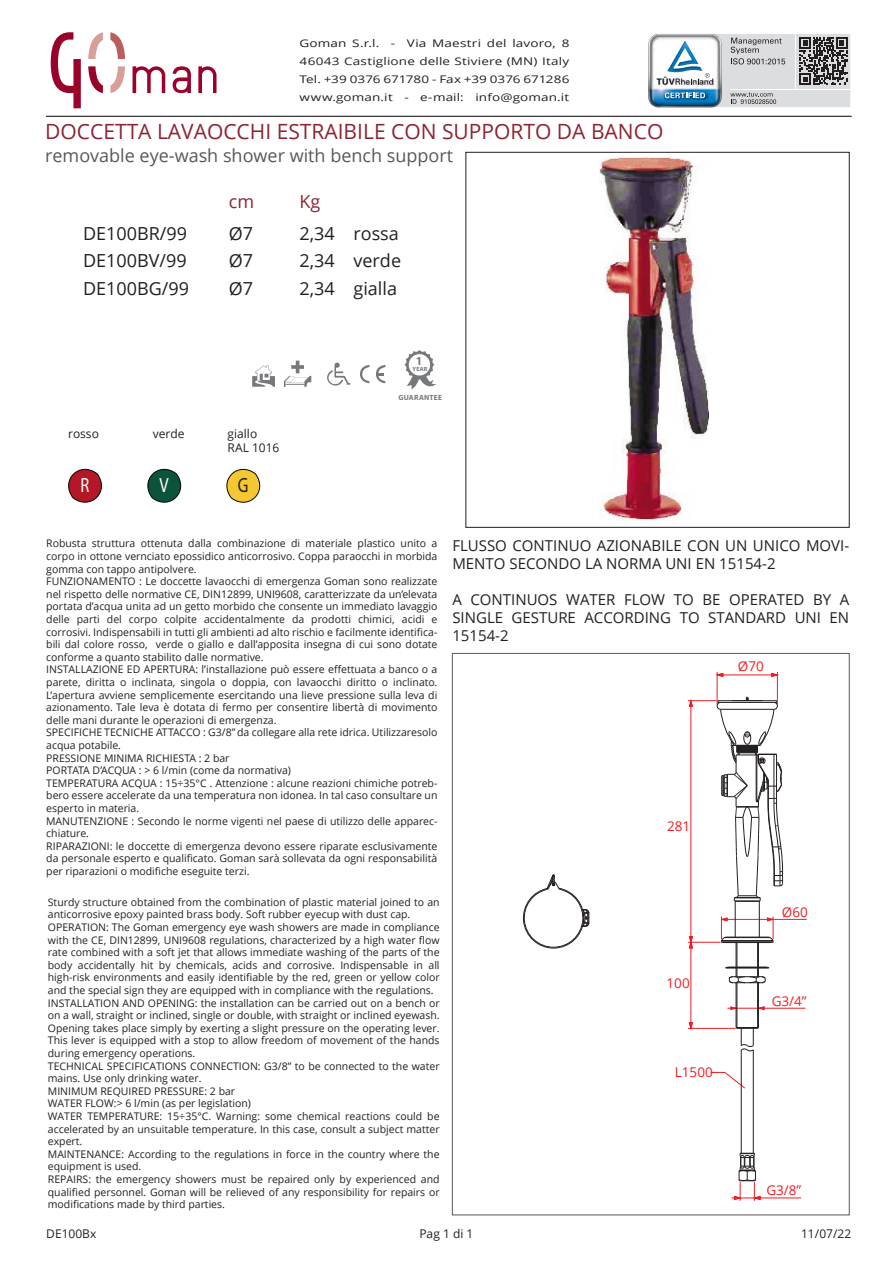
<style>
.page{position:relative;width:893px;height:1263px;background:#fff}
.page>*{position:absolute;margin:0;border:0;box-sizing:border-box;transform-origin:0 0}
.t1{font:21px "Open Sans";color:#8d2431}
.t2{font:20.7px "Myriad Pro";color:#fff;scale:.8 1}
.t3{font:20.7px "Myriad Pro";color:#231f20;scale:.8 1}
.t4{font:18px "Open Sans";color:#231f20}
.t5{font:18px "Open Sans";color:#57585a}
.t6{font:18px "Open Sans";color:#8d2431}
.t7{font:15px/18px "Open Sans";color:#231f20}
.t8{font:13.5px "Open Sans";color:#ee1d23}
.t9{font:12px/14.4px "Open Sans";color:#231f20}
.t10{font:700 12px "Myriad Pro";color:#76787b}
.t11{font:10.5px/12.6px "Open Sans";color:#231f20}
.t12{font:10.5px/18px "Open Sans";color:#231f20;text-align:justify;scale:1.29 1}
.t13{font:700 7.5px "Myriad Pro";letter-spacing:.025em;color:#76787b}
.t14{font:700 6px "Myriad Pro";color:#76787b}
</style>
<div class="page">
<hr style="left:46px;top:116px;width:805px;height:1px;background:#231f20">
<svg style="left:648px;top:33px;width:202px;height:75px"></svg>
<svg style="left:88px;top:66px;width:15px;height:27px"></svg>
<svg style="left:198px;top:66px;width:19px;height:27px"></svg>
<svg style="left:133px;top:66px;width:32px;height:27px"></svg>
<svg style="left:173px;top:66px;width:18px;height:27px"></svg>
<svg style="left:88px;top:32px;width:15px;height:27px"></svg>
<svg style="left:110px;top:32px;width:15px;height:27px"></svg>
<svg style="left:110px;top:66px;width:15px;height:27px"></svg>
<svg style="left:51px;top:32px;width:30px;height:76px"></svg>
<svg style="left:759px;top:1006px;width:6px;height:4px"></svg>
<svg style="left:730px;top:1006px;width:6px;height:4px"></svg>
<svg style="left:360px;top:365px;width:9px;height:18px"></svg>
<svg style="left:376px;top:365px;width:9px;height:18px"></svg>
<svg style="left:327px;top:363px;width:23px;height:22px"></svg>
<svg style="left:252px;top:365px;width:23px;height:22px"></svg>
<svg style="left:284px;top:361px;width:27px;height:26px"></svg>
<svg style="left:147px;top:468px;width:35px;height:35px"></svg>
<svg style="left:404px;top:350px;width:32px;height:39px"></svg>
<svg style="left:226px;top:468px;width:35px;height:35px"></svg>
<svg style="left:68px;top:468px;width:34px;height:35px"></svg>
<img style="left:600px;top:157px;width:108px;height:363px">
<svg style="left:522px;top:874px;width:68px;height:74px"></svg>
<svg style="left:689px;top:1022px;width:4px;height:6px"></svg>
<svg style="left:689px;top:936px;width:4px;height:12px"></svg>
<svg style="left:718px;top:673px;width:5px;height:4px"></svg>
<svg style="left:771px;top:673px;width:6px;height:4px"></svg>
<hr style="left:731px;top:1198px;width:70px;height:1px;background:#ee1d23">
<hr style="left:688px;top:1028px;width:47px;height:1px;background:#ee1d23">
<hr style="left:727px;top:1008px;width:78px;height:1px;background:#ee1d23">
<svg style="left:711px;top:1072px;width:34px;height:17px"></svg>
<hr style="left:688px;top:942px;width:32px;height:1px;background:#ee1d23">
<hr style="left:721px;top:919px;width:86px;height:1px;background:#ee1d23">
<hr style="left:691px;top:701px;width:1px;height:327px;background:#ee1d23">
<hr style="left:717px;top:672px;width:1px;height:32px;background:#ee1d23">
<hr style="left:735px;top:901px;width:1px;height:36px;background:#231f20">
<hr style="left:736px;top:983px;width:1px;height:44px;background:#231f20">
<hr style="left:737px;top:983px;width:1px;height:45px;background:#231f20">
<hr style="left:741px;top:1050px;width:1px;height:103px;background:#231f20">
<hr style="left:753px;top:1050px;width:1px;height:103px;background:#231f20">
<hr style="left:757px;top:983px;width:1px;height:45px;background:#231f20">
<hr style="left:758px;top:983px;width:1px;height:44px;background:#231f20">
<hr style="left:759px;top:901px;width:1px;height:36px;background:#231f20">
<hr style="left:777px;top:672px;width:1px;height:32px;background:#ee1d23">
<hr style="left:717px;top:675px;width:60px;height:1px;background:#ee1d23">
<svg style="left:734px;top:1153px;width:26px;height:48px"></svg>
<svg style="left:735px;top:1027px;width:24px;height:24px"></svg>
<svg style="left:721px;top:916px;width:53px;height:67px"></svg>
<svg style="left:688px;top:697px;width:95px;height:205px"></svg>
<p class="t12" style="left:299px;top:34px;width:211px">Goman S.r.l. - Via Maestri del lavoro, 8<br>46043 Castiglione delle Stiviere (MN) Italy Tel. +39 0376 671780 - Fax +39 0376 671286 www.goman.it - e-mail: info@goman.it</p>
<h1 class="t1" style="left:45px;top:117px;width:620px">DOCCETTA LAVAOCCHI ESTRAIBILE CON SUPPORTO DA BANCO</h1>
<h3 class="t5" style="left:45px;top:143px;width:409px">removable eye-wash shower with bench support</h3>
<h3 class="t4" style="left:83px;top:221px;width:106px">DE100BR/99</h3>
<h3 class="t6" style="left:229px;top:189px;width:27px">cm</h3>
<h3 class="t4" style="left:229px;top:221px;width:26px">Ø7</h3>
<h3 class="t6" style="left:299px;top:189px;width:22px">Kg</h3>
<h3 class="t4" style="left:299px;top:221px;width:101px">2,34 rossa</h3>
<h3 class="t4" style="left:83px;top:248px;width:105px">DE100BV/99</h3>
<h3 class="t4" style="left:229px;top:248px;width:26px">Ø7</h3>
<h3 class="t4" style="left:299px;top:248px;width:103px">2,34 verde</h3>
<h3 class="t4" style="left:83px;top:276px;width:107px">DE100BG/99</h3>
<h3 class="t4" style="left:229px;top:276px;width:26px">Ø7</h3>
<h3 class="t4" style="left:299px;top:276px;width:99px">2,34 gialla</h3>
<p class="t10" style="left:416px;top:353px;width:8px">1</p>
<p class="t14" style="left:413px;top:365px;width:16px">YEAR</p>
<p class="t9" style="left:68px;top:426px;width:32px">rosso</p>
<p class="t9" style="left:228px;top:426px;width:53px">giallo<br>RAL 1016</p>
<h2 class="t2" style="left:81px;top:473px;width:13px">R</h2>
<h2 class="t3" style="left:238px;top:473px;width:15px">G</h2>
<p class="t9" style="left:153px;top:426px;width:33px">verde</p>
<h2 class="t2" style="left:160px;top:473px;width:13px">V</h2>
<p class="t13" style="left:399px;top:392px;width:45px">GUARANTEE</p>
<p class="t11" style="left:46px;top:537px;width:393px">Robusta struttura ottenuta dalla combinazione di materiale plastico unito a corpo in ottone vernciato epossidico anticorrosivo. Coppa paraocchi in morbida gomma con tappo antipolvere.<br>FUNZIONAMENTO : Le doccette lavaocchi di emergenza Goman sono realizzate nel rispetto delle normative CE, DIN12899, UNI9608, caratterizzate da un’elevata portata d’acqua unita ad un getto morbido che consente un immediato lavaggio delle parti del corpo colpite accidentalmente da prodotti chimici, acidi e corrosivi. Indispensabili in tutti gli ambienti ad alto rischio e facilmente identifica&shy;bili dal colore rosso, verde o giallo e dall’apposita insegna di cui sono dotate conforme a quanto stabilito dalle normative.<br>INSTALLAZIONE ED APERTURA: l’installazione può essere effettuata a banco o a parete, diritta o inclinata, singola o doppia, con lavaocchi diritto o inclinato.<br>L’apertura avviene semplicemente esercitando una lieve pressione sulla leva di azionamento. Tale leva è dotata di fermo per consentire libertà di movimento delle mani durante le operazioni di emergenza.<br>SPECIFICHE TECNICHE ATTACCO : G3/8” da collegare alla rete idrica. Utilizzaresolo acqua potabile.<br>PRESSIONE MINIMA RICHIESTA : 2 bar<br>PORTATA D’ACQUA : &gt; 6 l/min (come da normativa)<br>TEMPERATURA ACQUA : 15÷35°C . Attenzione : alcune reazioni chimiche potreb&shy;bero essere accelerate da una temperatura non idonea. In tal caso consultare un esperto in materia.<br>MANUTENZIONE : Secondo le norme vigenti nel paese di utilizzo delle apparec&shy;chiature.<br>RIPARAZIONI: le doccette di emergenza devono essere riparate esclusivamente da personale esperto e qualificato. Goman sarà sollevata da ogni responsabilità per riparazioni o modifiche eseguite terzi.</p>
<p class="t11" style="left:48px;top:895px;width:393px">Sturdy structure obtained from the combination of plastic material joined to an anticorrosive epoxy painted brass body. Soft rubber eyecup with dust cap.<br>OPERATION: The Goman emergency eye wash showers are made in compliance with the CE, DIN12899, UNI9608 regulations, characterized by a high water flow rate combined with a soft jet that allows immediate washing of the parts of the body accidentally hit by chemicals, acids and corrosive. Indispensable in all high-risk environments and easily identifiable by the red, green or yellow color and the special sign they are equipped with in compliance with the regulations.<br>INSTALLATION AND OPENING: the installation can be carried out on a bench or on a wall, straight or inclined, single or double, with straight or inclined eyewash.<br>Opening takes place simply by exerting a slight pressure on the operating lever.<br>This lever is equipped with a stop to allow freedom of movement of the hands during emergency operations.<br>TECHNICAL SPECIFICATIONS CONNECTION: G3/8” to be connected to the water mains. Use only drinking water.<br>MINIMUM REQUIRED PRESSURE: 2 bar<br>WATER FLOW:&gt; 6 l/min (as per legislation)<br>WATER TEMPERATURE: 15÷35°C. Warning: some chemical reactions could be accelerated by an unsuitable temperature. In this case, consult a subject matter expert.<br>MAINTENANCE: According to the regulations in force in the country where the equipment is used.<br>REPAIRS: the emergency showers must be repaired only by experienced and qualified personnel. Goman will be relieved of any responsibility for repairs or modifications made by third parties.</p>
<h3 class="t7" style="left:452px;top:536px;width:398px">FLUSSO CONTINUO AZIONABILE CON UN UNICO MOVI-<br>MENTO SECONDO LA NORMA UNI EN 15154-2</h3>
<h3 class="t7" style="left:452px;top:590px;width:398px;text-align:justify">A CONTINUOS WATER FLOW TO BE OPERATED BY A SINGLE GESTURE ACCORDING TO STANDARD UNI EN 15154-2</h3>
<p class="t8" style="left:738px;top:657px;width:27px">Ø70</p>
<p class="t8" style="left:667px;top:816px;width:25px">281</p>
<p class="t8" style="left:666px;top:974px;width:25px">100</p>
<p class="t8" style="left:675px;top:1063px;width:39px">L1500</p>
<p class="t8" style="left:782px;top:903px;width:27px">Ø60</p>
<p class="t8" style="left:772px;top:992px;width:36px">G3/4”</p>
<p class="t8" style="left:766px;top:1181px;width:36px">G3/8”</p>
<p class="t9" style="left:46px;top:1226px;width:52px">DE100Bx</p>
<p class="t9" style="left:419px;top:1226px;width:56px">Pag 1 di 1</p>
<p class="t9" style="left:801px;top:1226px;width:52px">11/07/22</p>
</div>
